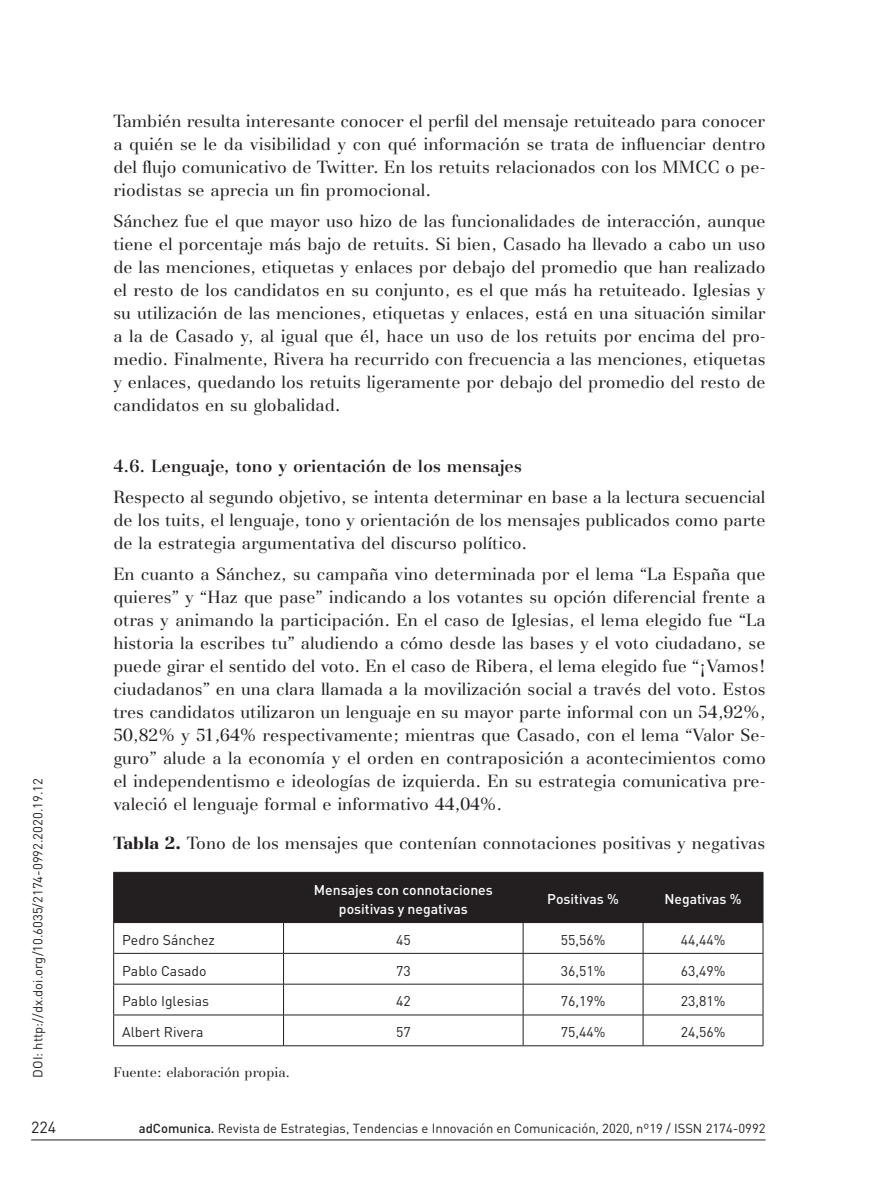
<style>
.page{position:relative;width:879px;height:1191px;background:#fff}
.page>*{position:absolute;margin:0;border:0;box-sizing:border-box;transform-origin:0 0}
.t1{font:17.6px/23px "AT Basilia";color:#231f20;text-align:justify}
.t2{font:500 17.6px "AT Basilia";color:#231f20}
.t3{font:16px "DIN";color:#231f20}
.t4{font:14px "DIN";color:#231f20}
.t5{font:14px/19.2px "DIN Medium";color:#fff;text-align:center}
.t6{font:14px "AT Basilia";color:#231f20}
.t7{font:13px "DIN";color:#231f20}
.s1{font-weight:700}
.s2{font-family:"DIN Medium"}
</style>
<div class="page">
<hr style="left:31px;top:1139px;width:734px;height:1px;background:#231f20">
<div style="left:114px;top:873px;width:648px;height:49px;background:#231f20"></div>
<hr style="left:283px;top:872px;width:1px;height:50px;background:#231f20">
<hr style="left:523px;top:872px;width:1px;height:50px;background:#231f20">
<hr style="left:643px;top:872px;width:1px;height:50px;background:#231f20">
<hr style="left:762px;top:872px;width:1px;height:50px;background:#231f20">
<hr style="left:283px;top:922px;width:1px;height:31px;background:#231f20">
<hr style="left:523px;top:922px;width:1px;height:31px;background:#231f20">
<hr style="left:643px;top:922px;width:1px;height:31px;background:#231f20">
<hr style="left:762px;top:922px;width:1px;height:31px;background:#231f20">
<hr style="left:113px;top:953px;width:170px;height:1px;background:#231f20">
<hr style="left:283px;top:953px;width:240px;height:1px;background:#231f20">
<hr style="left:283px;top:953px;width:1px;height:31px;background:#231f20">
<hr style="left:523px;top:953px;width:120px;height:1px;background:#231f20">
<hr style="left:523px;top:953px;width:1px;height:31px;background:#231f20">
<hr style="left:643px;top:953px;width:120px;height:1px;background:#231f20">
<hr style="left:643px;top:953px;width:1px;height:31px;background:#231f20">
<hr style="left:762px;top:953px;width:1px;height:31px;background:#231f20">
<hr style="left:113px;top:983px;width:170px;height:1px;background:#231f20">
<hr style="left:283px;top:983px;width:240px;height:1px;background:#231f20">
<hr style="left:283px;top:984px;width:1px;height:30px;background:#231f20">
<hr style="left:523px;top:983px;width:120px;height:1px;background:#231f20">
<hr style="left:523px;top:984px;width:1px;height:30px;background:#231f20">
<hr style="left:643px;top:983px;width:120px;height:1px;background:#231f20">
<hr style="left:643px;top:984px;width:1px;height:30px;background:#231f20">
<hr style="left:762px;top:984px;width:1px;height:30px;background:#231f20">
<hr style="left:113px;top:1014px;width:170px;height:1px;background:#231f20">
<hr style="left:283px;top:1014px;width:240px;height:1px;background:#231f20">
<hr style="left:283px;top:1015px;width:1px;height:30px;background:#231f20">
<hr style="left:523px;top:1014px;width:120px;height:1px;background:#231f20">
<hr style="left:523px;top:1015px;width:1px;height:30px;background:#231f20">
<hr style="left:643px;top:1014px;width:120px;height:1px;background:#231f20">
<hr style="left:643px;top:1015px;width:1px;height:30px;background:#231f20">
<hr style="left:762px;top:1015px;width:1px;height:30px;background:#231f20">
<hr style="left:113px;top:922px;width:1px;height:31px;background:#231f20">
<hr style="left:113px;top:953px;width:1px;height:31px;background:#231f20">
<hr style="left:113px;top:984px;width:1px;height:30px;background:#231f20">
<hr style="left:113px;top:1015px;width:1px;height:30px;background:#231f20">
<hr style="left:113px;top:1045px;width:170px;height:1px;background:#231f20">
<hr style="left:283px;top:1045px;width:240px;height:1px;background:#231f20">
<hr style="left:523px;top:1045px;width:120px;height:1px;background:#231f20">
<hr style="left:643px;top:1045px;width:120px;height:1px;background:#231f20">
<hr style="left:113px;top:872px;width:170px;height:1px;background:#231f20">
<hr style="left:113px;top:872px;width:1px;height:50px;background:#231f20">
<hr style="left:283px;top:872px;width:240px;height:1px;background:#231f20">
<hr style="left:523px;top:872px;width:120px;height:1px;background:#231f20">
<hr style="left:643px;top:872px;width:120px;height:1px;background:#231f20">
<hr style="left:113px;top:922px;width:170px;height:1px;background:#231f20">
<hr style="left:283px;top:922px;width:240px;height:1px;background:#231f20">
<hr style="left:523px;top:922px;width:120px;height:1px;background:#231f20">
<hr style="left:643px;top:922px;width:120px;height:1px;background:#231f20">
<p class="t7" style="left:30px;top:1077px;width:301px;rotate:-90deg">DOI: http://dx.doi.org/10.6035/2174-0992.2020.19.12</p>
<p class="t1" style="left:113px;top:110px;width:653px">También resulta interesante conocer el perfil del mensaje retuiteado para conocer a quién se le da visibilidad y con qué información se trata de influenciar dentro del flujo comunicativo de Twitter. En los retuits relacionados con los MMCC o pe&shy;riodistas se aprecia un fin promocional.</p>
<p class="t1" style="left:113px;top:209px;width:654px">Sánchez fue el que mayor uso hizo de las funcionalidades de interacción, aunque tiene el porcentaje más bajo de retuits. Si bien, Casado ha llevado a cabo un uso de las menciones, etiquetas y enlaces por debajo del promedio que han realizado el resto de los candidatos en su conjunto, es el que más ha retuiteado. Iglesias y su utilización de las menciones, etiquetas y enlaces, está en una situación similar a la de Casado y, al igual que él, hace un uso de los retuits por encima del pro&shy;medio. Finalmente, Rivera ha recurrido con frecuencia a las menciones, etiquetas y enlaces, quedando los retuits ligeramente por debajo del promedio del resto de candidatos en su globalidad.</p>
<p class="t2" style="left:113px;top:455px;width:410px">4.6. Lenguaje, tono y orientación de los mensajes</p>
<p class="t1" style="left:113px;top:485px;width:654px">Respecto al segundo objetivo, se intenta determinar en base a la lectura secuencial de los tuits, el lenguaje, tono y orientación de los mensajes publicados como parte de la estrategia argumentativa del discurso político.</p>
<p class="t1" style="left:113px;top:562px;width:654px">En cuanto a Sánchez, su campaña vino determinada por el lema “La España que quieres” y “Haz que pase” indicando a los votantes su opción diferencial frente a otras y animando la participación. En el caso de Iglesias, el lema elegido fue “La historia la escribes tu” aludiendo a cómo desde las bases y el voto ciudadano, se puede girar el sentido del voto. En el caso de Ribera, el lema elegido fue “¡Vamos! ciudadanos” en una clara llamada a la movilización social a través del voto. Estos tres candidatos utilizaron un lenguaje en su mayor parte informal con un 54,92%, 50,82% y 51,64% respectivamente; mientras que Casado, con el lema “Valor Se&shy;guro” alude a la economía y el orden en contraposición a acontecimientos como el independentismo e ideologías de izquierda. En su estrategia comunicativa pre&shy;valeció el lenguaje formal e informativo 44,04%.</p>
<p class="t1" style="left:113px;top:831px;width:653px"><span class="s1">Tabla 2.</span> Tono de los mensajes que contenían connotaciones positivas y negativas</p>
<p class="t5" style="left:314px;top:879px;width:180px">Mensajes con connotaciones positivas y negativas</p>
<p class="t5" style="left:547px;top:889px;width:73px">Positivas %</p>
<p class="t5" style="left:664px;top:889px;width:79px">Negativas %</p>
<p class="t4" style="left:122px;top:931px;width:94px">Pedro Sánchez</p>
<p class="t4" style="left:396px;top:931px;width:16px">45</p>
<p class="t4" style="left:561px;top:931px;width:46px">55,56%</p>
<p class="t4" style="left:681px;top:931px;width:46px">44,44%</p>
<p class="t4" style="left:122px;top:962px;width:86px">Pablo Casado</p>
<p class="t4" style="left:396px;top:962px;width:16px">73</p>
<p class="t4" style="left:561px;top:962px;width:46px">36,51%</p>
<p class="t4" style="left:681px;top:962px;width:46px">63,49%</p>
<p class="t4" style="left:122px;top:992px;width:88px">Pablo Iglesias</p>
<p class="t4" style="left:396px;top:992px;width:16px">42</p>
<p class="t4" style="left:561px;top:992px;width:46px">76,19%</p>
<p class="t4" style="left:681px;top:992px;width:46px">23,81%</p>
<p class="t4" style="left:122px;top:1023px;width:83px">Albert Rivera</p>
<p class="t4" style="left:396px;top:1023px;width:16px">57</p>
<p class="t4" style="left:561px;top:1023px;width:46px">75,44%</p>
<p class="t4" style="left:681px;top:1023px;width:46px">24,56%</p>
<p class="t6" style="left:113px;top:1063px;width:178px">Fuente: elaboración propia.</p>
<p class="t3" style="left:31px;top:1117px;width:27px">224</p>
<p class="t7" style="left:139px;top:1120px;width:628px"><span class="s2">adComunica.</span> Revista de Estrategias, Tendencias e Innovación en Comunicación, 2020, nº19 / ISSN 2174-0992</p>
</div>
